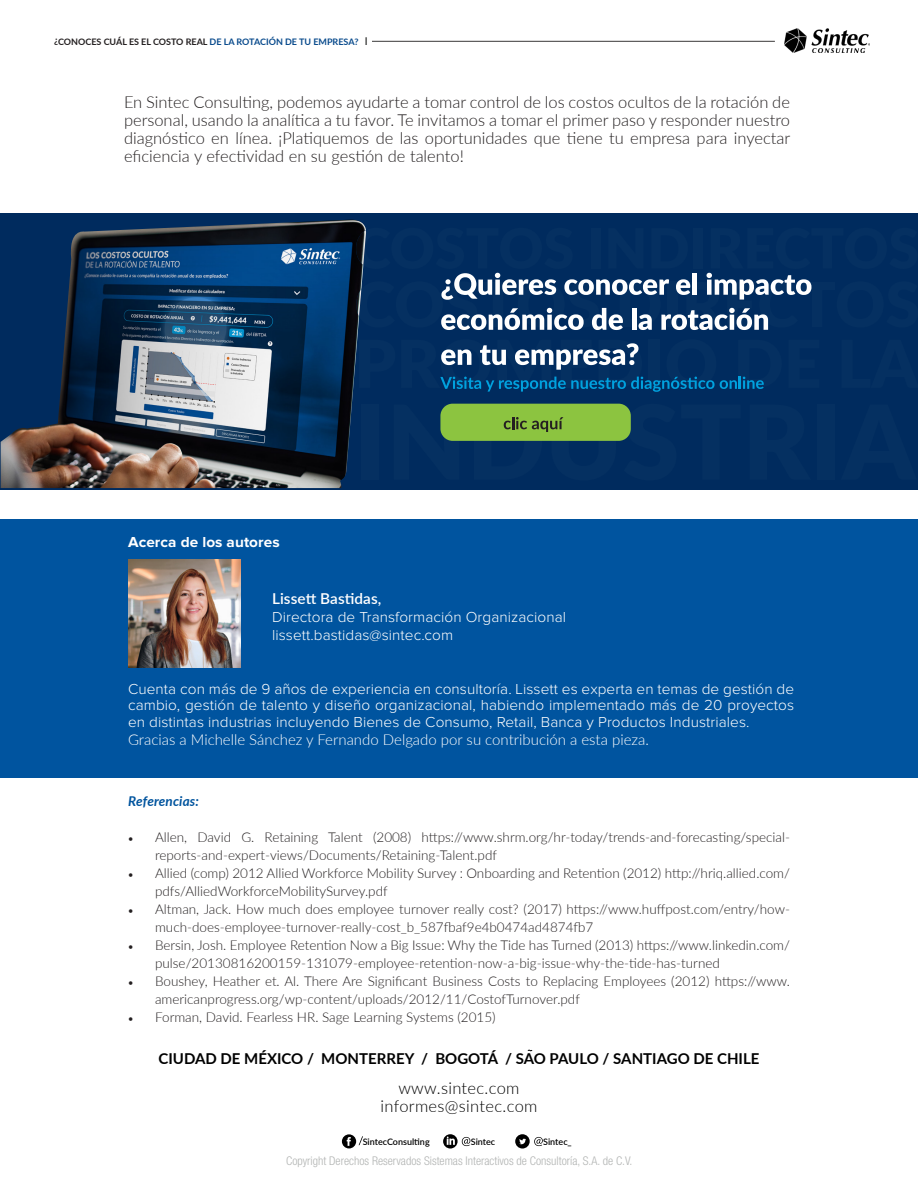
<style>
.page{position:relative;width:918px;height:1188px;background:#fff}
.page>*{position:absolute;margin:0;border:0;box-sizing:border-box;transform-origin:0 0}
.t1{font:300 16.5px/18px "Lato";color:#231f20;text-align:justify}
.t2{font:300 16.5px/18px "Lato";letter-spacing:.02em;color:#000;text-align:center}
.t3{font:300 15px/16.5px "Proxima Nova";letter-spacing:.005em;color:#fff}
.t4{font:300 15px "Lato";color:#fff}
.t5{font:700 15px "Lato";color:#000}
.t6{font:700 15px "Proxima Nova";letter-spacing:.005em;color:#fff}
.t7{font:600 15px "Lato";letter-spacing:.005em;color:#fff}
.t8{font:300 13.5px/18px "Lato";color:#231f20}
.t9{font:italic 700 13.5px "Lato";letter-spacing:.01em;color:#00549e}
.t10{font:300 condensed 12px "Helvetica Neue LT Std";color:#b2b4b3}
.t11{font:700 9px "Lato";color:#231f20}
.t12{font:600 9px "Lato";color:#000}
.s1{color:#084a8c}
.s2{font-family:"Helvetica Neue LT Std";font-weight:400;font-stretch:condensed;font-size:10.8px;color:#040503}
.s3{font-family:"Minion Pro";font-weight:400}
</style>
<div class="page">
<img style="left:784px;top:28px;width:86px;height:24px">
<hr style="left:372px;top:41px;width:403px;height:1px;background:#3a3838">
<div style="left:0;top:519px;width:918px;height:258px;background:#00549f"></div>
<img style="left:128px;top:560px;width:112px;height:108px">
<svg style="left:342px;top:1134px;width:21px;height:14px"></svg>
<svg style="left:515px;top:1134px;width:28px;height:15px"></svg>
<svg style="left:443px;top:1134px;width:27px;height:15px"></svg>
<div style="left:0;top:213px;width:918px;height:276px;background:#002b5e"></div>
<img style="left:1px;top:220px;width:365px;height:268px">
<img style="left:356px;top:230px;width:3px;height:35px">
<img style="left:356px;top:289px;width:3px;height:28px">
<svg style="left:359px;top:340px;width:7px;height:48px"></svg>
<div style="left:362px;top:405px;width:17px;height:75px;background:#053061"></div>
<div style="left:817px;top:405px;width:18px;height:75px;background:#053061"></div>
<svg style="left:359px;top:228px;width:453px;height:102px"></svg>
<svg style="left:440px;top:343px;width:324px;height:49px"></svg>
<div style="left:440px;top:404px;width:191px;height:37px;background:#8cc440;border-radius:12px"></div>
<svg style="left:474px;top:417px;width:142px;height:24px"></svg>
<p class="t11" style="left:54px;top:35px;width:315px">¿CONOCES CUÁL ES EL COSTO REAL <span class="s1">DE LA ROTACIÓN DE TU EMPRESA?</span> <span class="s2">I</span></p>
<p class="t1" style="left:124px;top:92px;width:668px">En Sintec Consulting, podemos ayudarte a tomar control de los costos ocultos de la rotación de personal, usando la analítica a tu favor. Te invitamos a tomar el primer paso y responder nuestro diagnóstico en línea. ¡Platiquemos de las oportunidades que tiene tu empresa para inyectar eficiencia y efectividad en su gestión de talento!</p>
<p class="t6" style="left:128px;top:534px;width:153px">Acerca de los autores</p>
<p class="t7" style="left:272px;top:588px;width:111px">Lissett Bastidas,</p>
<p class="t3" style="left:272px;top:609px;width:296px;line-height:18px">Directora de Transformación Organizacional lissett.bastidas@sintec.com</p>
<p class="t3" style="left:128px;top:681px;width:668px;text-align:justify">Cuenta con más de 9 años de experiencia en consultoría. Lissett es experta en temas de gestión de cambio, gestión de talento y diseño organizacional, habiendo implementado más de 20 proyectos en distintas industrias incluyendo Bienes de Consumo, Retail, Banca y Productos Industriales.</p>
<p class="t4" style="left:128px;top:729px;width:522px">Gracias a Michelle Sánchez y Fernando Delgado por su contribución a esta pieza.</p>
<p class="t9" style="left:128px;top:791px;width:72px">Referencias:</p>
<p class="t8" style="left:155px;top:828px;width:636px;text-indent:-27px"><span class="s3">•</span> Allen, David G. Retaining Talent (2008) https://www.shrm.org/hr-today/trends-and-forecasting/special&shy;reports-and-expert-views/Documents/Retaining-Talent.pdf</p>
<p class="t8" style="left:155px;top:864px;width:636px;text-indent:-27px"><span class="s3">•</span> Allied (comp) 2012 Allied Workforce Mobility Survey : Onboarding and Retention (2012) http://hriq.allied.com/ pdfs/AlliedWorkforceMobilitySurvey.pdf</p>
<p class="t8" style="left:155px;top:900px;width:636px;text-indent:-27px"><span class="s3">•</span> Altman, Jack. How much does employee turnover really cost? (2017) https://www.huffpost.com/entry/how&shy;much-does-employee-turnover-really-cost_b_587fbaf9e4b0474ad4874fb7</p>
<p class="t8" style="left:155px;top:936px;width:636px;text-indent:-27px"><span class="s3">•</span> Bersin, Josh. Employee Retention Now a Big Issue: Why the Tide has Turned (2013) https://www.linkedin.com/ pulse/20130816200159-131079-employee-retention-now-a-big-issue-why-the-tide-has-turned</p>
<p class="t8" style="left:155px;top:972px;width:636px;text-indent:-27px"><span class="s3">•</span> Boushey, Heather et. Al. There Are Significant Business Costs to Replacing Employees (2012) https://www. americanprogress.org/wp-content/uploads/2012/11/CostofTurnover.pdf</p>
<p class="t8" style="left:128px;top:1008px;width:369px"><span class="s3">•</span> Forman, David. Fearless HR. Sage Learning Systems (2015)</p>
<p class="t5" style="left:159px;top:1047px;width:602px">CIUDAD DE MÉXICO / MONTERREY / BOGOTÁ / SAO PAULO / SANTIAGO DE CHILE</p>
<p class="t2" style="left:380px;top:1079px;width:159px">www.sintec.com informes@sintec.com</p>
<p class="t12" style="left:363px;top:1135px;width:69px">SintecConsulting</p>
<p class="t12" style="left:471px;top:1135px;width:26px">Sintec</p>
<p class="t12" style="left:543px;top:1135px;width:30px">Sintec_</p>
<p class="t10" style="left:286px;top:1154px;width:348px">Copyright Derechos Reservados Sistemas Interactivos de Consultoría, S.A. de C.V.</p>
</div>
